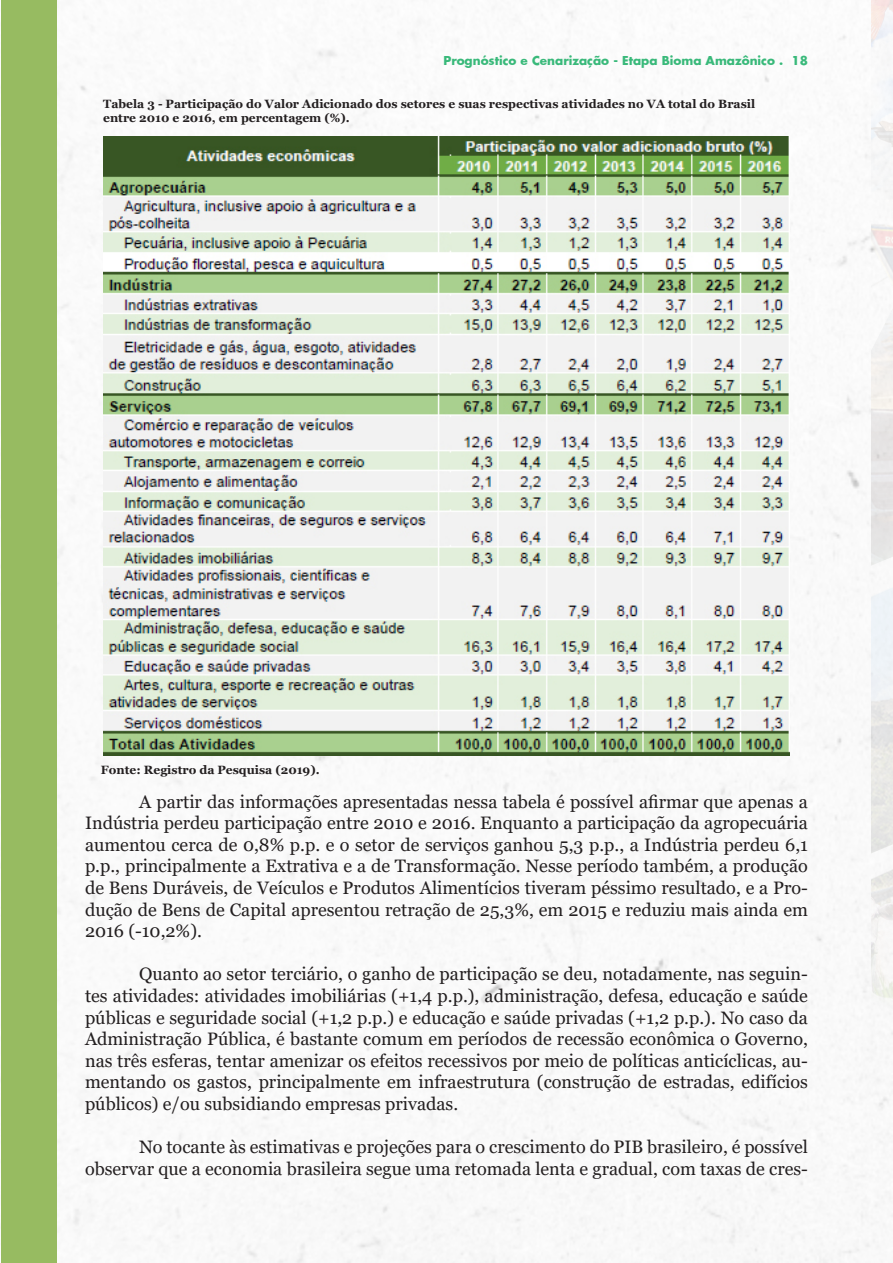
<style>
.page{position:relative;width:893px;height:1263px;background:#fff}
.page>*{position:absolute;margin:0;border:0;box-sizing:border-box;transform-origin:0 0}
.t1{font:18px/21.6px "Georgia";color:#231f20;text-align:justify}
.t2{font:700 12px/14.4px "Georgia";color:#231f20}
.t3{font:700 12px "Futura";color:#39b97a}
</style>
<div class="page">
<img style="left:0;top:0;width:872px;height:1263px">
<div style="left:1px;top:0;width:56px;height:1263px;background:#97bb61"></div>
<img style="left:872px;top:0;width:21px;height:1248px">
<img style="left:103px;top:136px;width:687px;height:620px">
<p class="t3" style="left:443px;top:53px;width:366px">Prognóstico e Cenarização - Etapa Bioma Amazônico . 18</p>
<p class="t2" style="left:103px;top:97px;width:654px">Tabela 3 - Participação do Valor Adicionado dos setores e suas respectivas atividades no VA total do Brasil entre 2010 e 2016, em percentagem (%).</p>
<p class="t2" style="left:101px;top:763px;width:220px">Fonte: Registro da Pesquisa (2019).</p>
<p class="t1" style="left:85px;top:791px;width:724px;text-indent:54px">A partir das informações apresentadas nessa tabela é possível afirmar que apenas a Indústria perdeu participação entre 2010 e 2016. Enquanto a participação da agropecuária aumentou cerca de 0,8% p.p. e o setor de serviços ganhou 5,3 p.p., a Indústria perdeu 6,1 p.p., principalmente a Extrativa e a de Transformação. Nesse período também, a produção de Bens Duráveis, de Veículos e Produtos Alimentícios tiveram péssimo resultado, e a Pro&shy;dução de Bens de Capital apresentou retração de 25,3%, em 2015 e reduziu mais ainda em 2016 (-10,2%).</p>
<p class="t1" style="left:85px;top:964px;width:724px;text-indent:54px">Quanto ao setor terciário, o ganho de participação se deu, notadamente, nas seguin&shy;tes atividades: atividades imobiliárias (+1,4 p.p.), administração, defesa, educação e saúde públicas e seguridade social (+1,2 p.p.) e educação e saúde privadas (+1,2 p.p.). No caso da Administração Pública, é bastante comum em períodos de recessão econômica o Governo, nas três esferas, tentar amenizar os efeitos recessivos por meio de políticas anticíclicas, au&shy;mentando os gastos, principalmente em infraestrutura (construção de estradas, edifícios públicos) e/ou subsidiando empresas privadas.</p>
<p class="t1" style="left:85px;top:1136px;width:724px;text-align:right">No tocante às estimativas e projeções para o crescimento do PIB brasileiro, é possível observar que a economia brasileira segue uma retomada lenta e gradual, com taxas de cres-</p>
</div>
